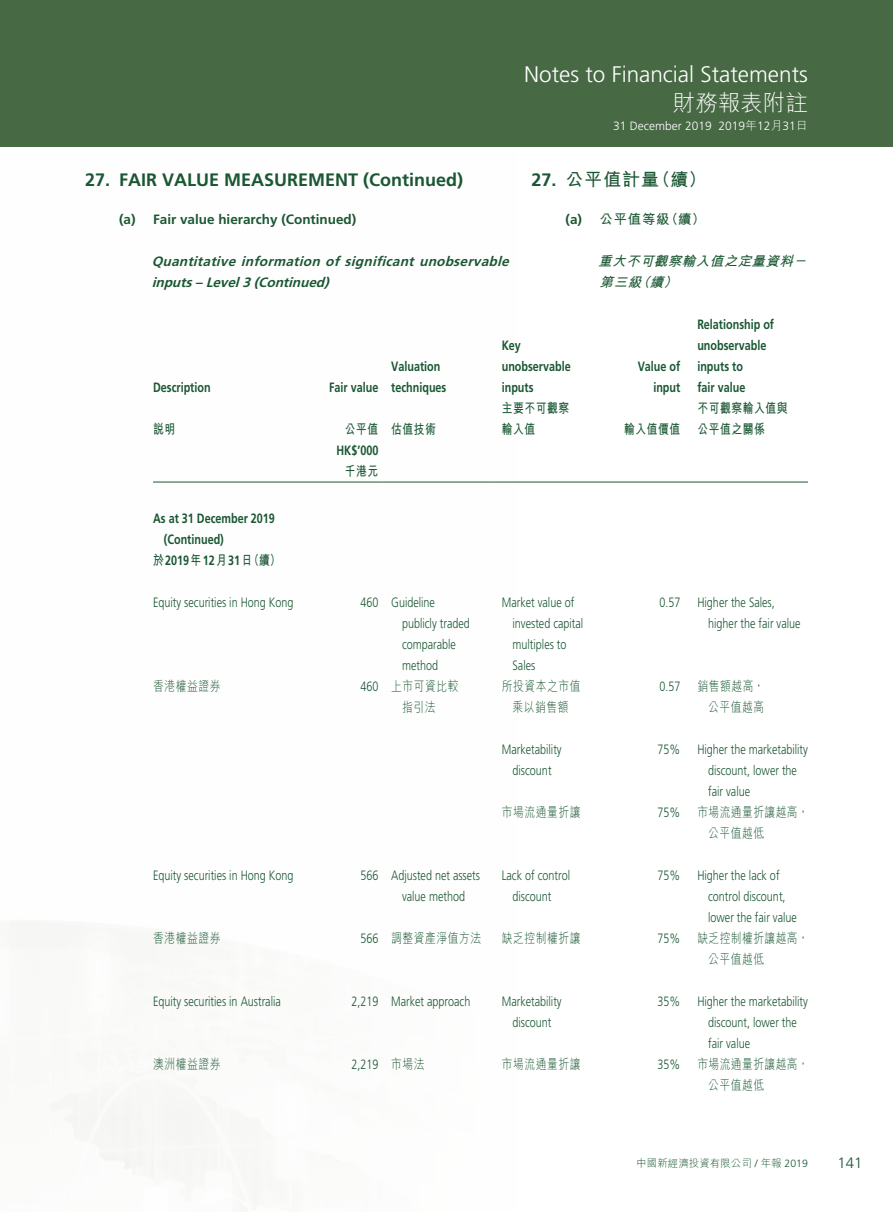
<style>
.page{position:relative;width:893px;height:1212px;background:#fff}
.page>*{position:absolute;margin:0;border:0;box-sizing:border-box;transform-origin:0 0}
.t1{font:300 22.5px "Frutiger LT Std";color:#fff}
.t2{font:300 22.5px "M Hei HK";color:#fff}
.t3{font:700 18px "Frutiger LT Std";color:#1a5733}
.t4{font:700 18px "M Hei HK";letter-spacing:.05em;color:#1a5733}
.t5{font:300 15px "Frutiger LT Std";color:#1a5733}
.t6{font:300 13.5px/21px "Frutiger LT Std";color:#1a5733;scale:.8 1}
.t7{font:700 13.5px/21px "Frutiger LT Std";color:#1a5733;scale:.8 1}
.t8{font:300 13.5px/21px "M Hei HK";letter-spacing:.05em;color:#1a5733;scale:.8 1}
.t9{font:italic 700 13.5px/21px "Frutiger LT Std";color:#1a5733}
.t10{font:700 13.5px/21px "M Hei HK";letter-spacing:.05em;color:#1a5733;scale:.8 1}
.t11{font:700 13.5px "Frutiger LT Std";color:#1a5733}
.t12{font:italic 700 13.5px/21px "M Hei HK";color:#1a5733}
.t13{font:700 13.5px "M Hei HK";letter-spacing:.05em;color:#1a5733}
.t14{font:300 12px "Frutiger LT Std";color:#fff}
.t15{font:300 10.5px "M Hei HK";color:#1a5733}
.s1{font-family:"M Hei HK"}
.s2{font-family:"Frutiger LT Std"}
</style>
<div class="page">
<div style="left:0;top:0;width:893px;height:147px;background:#476944"></div>
<hr style="left:153px;top:482px;width:153px;height:1px;background:#1a5733">
<hr style="left:306px;top:482px;width:77px;height:1px;background:#1a5733">
<hr style="left:383px;top:482px;width:110px;height:1px;background:#1a5733">
<hr style="left:493px;top:482px;width:111px;height:1px;background:#1a5733">
<hr style="left:604px;top:482px;width:85px;height:1px;background:#1a5733">
<hr style="left:689px;top:482px;width:119px;height:1px;background:#1a5733">
<h1 class="t1" style="left:524px;top:62px;width:285px">Notes to Financial Statements</h1>
<h1 class="t2" style="left:673px;top:91px;width:136px">財務報表附註</h1>
<p class="t14" style="left:613px;top:119px;width:196px">31 December 2019 2019<span class="s1">年</span>12<span class="s1">月</span>31<span class="s1">日</span></p>
<h2 class="t3" style="left:85px;top:169px;width:380px">27. FAIR VALUE MEASUREMENT (Continued)</h2>
<p class="t11" style="left:119px;top:212px;width:239px">(a) Fair value hierarchy (Continued)</p>
<p class="t9" style="left:152px;top:251px;width:363px">Quantitative information of significant unobservable inputs–Level3(Continued)</p>
<h2 class="t4" style="left:531px;top:166px;width:176px"><span class="s2">27.</span> 公平值計量（續）</h2>
<p class="t13" style="left:566px;top:209px;width:141px"><span class="s2">(a)</span> 公平值等級（續）</p>
<p class="t12" style="left:598px;top:250px;width:214px">重大不可觀察輸入值之定量資料－第三級（續）</p>
<p class="t7" style="left:153px;top:377px;width:73px">Description</p>
<p class="t7" style="left:329px;top:377px;width:63px">Fair value</p>
<p class="t7" style="left:391px;top:356px;width:70px">Valuation techniques</p>
<p class="t10" style="left:153px;top:418px;width:29px">說明</p>
<p class="t10" style="left:345px;top:418px;width:115px">公平值 估值技術</p>
<p class="t7" style="left:336px;top:440px;width:54px">HK$’000</p>
<p class="t10" style="left:345px;top:460px;width:43px">千港元</p>
<p class="t7" style="left:502px;top:335px;width:88px">Key unobservable inputs</p>
<p class="t10" style="left:502px;top:397px;width:86px">主要不可觀察輸入值</p>
<p class="t7" style="left:638px;top:356px;width:55px;text-align:right">Value of input</p>
<p class="t10" style="left:624px;top:418px;width:72px">輸入值價值</p>
<p class="t7" style="left:697px;top:314px;width:98px">Relationship of unobservable inputs to<br>fair value</p>
<p class="t10" style="left:697px;top:397px;width:114px">不可觀察輸入值與公平值之關係</p>
<p class="t7" style="left:153px;top:508px;width:154px">As at 31 December 2019</p>
<p class="t7" style="left:164px;top:529px;width:76px">(Continued)</p>
<p class="t7" style="left:153px;top:550px;width:161px"><span class="s1">於</span>2019<span class="s1">年</span>12<span class="s1">月</span>31<span class="s1">日（續）</span></p>
<p class="t6" style="left:153px;top:592px;width:177px">Equity securities in Hong Kong</p>
<p class="t6" style="left:402px;top:592px;width:86px;text-indent:-42px">460 Guideline publicly traded comparable method</p>
<p class="t6" style="left:513px;top:592px;width:90px;text-indent:-11px">Market value of invested capital multiples to<br>Sales</p>
<p class="t6" style="left:659px;top:592px;width:28px">0.57</p>
<p class="t6" style="left:708px;top:592px;width:117px;text-indent:-11px">Higher the Sales, higher the fair value</p>
<p class="t8" style="left:153px;top:675px;width:86px">香港權益證券</p>
<p class="t8" style="left:402px;top:675px;width:72px;text-indent:-42px"><span class="s2">460</span> 上市可資比較指引法</p>
<p class="t8" style="left:502px;top:675px;width:100px;text-align:center">所投資本之市值乘以銷售額</p>
<p class="t6" style="left:659px;top:676px;width:28px">0.57</p>
<p class="t8" style="left:697px;top:675px;width:85px;text-align:right">銷售額越高，公平值越高</p>
<p class="t6" style="left:502px;top:739px;width:76px;text-align:center">Marketability discount</p>
<p class="t6" style="left:658px;top:739px;width:30px">75%</p>
<p class="t6" style="left:708px;top:739px;width:126px;text-indent:-11px">Higher the marketability discount, lower the fair value</p>
<p class="t8" style="left:502px;top:801px;width:100px">市場流通量折讓</p>
<p class="t6" style="left:658px;top:802px;width:30px">75%</p>
<p class="t8" style="left:708px;top:801px;width:127px;text-indent:-11px">市場流通量折讓越高，公平值越低</p>
<p class="t6" style="left:153px;top:865px;width:177px">Equity securities in Hong Kong</p>
<p class="t6" style="left:402px;top:865px;width:99px;text-indent:-42px">566 Adjusted net assets value method</p>
<p class="t6" style="left:502px;top:865px;width:87px;text-align:center">Lack of control discount</p>
<p class="t6" style="left:657px;top:865px;width:30px">75%</p>
<p class="t6" style="left:708px;top:865px;width:112px;text-indent:-11px">Higher the lack of control discount, lower the fair value</p>
<p class="t8" style="left:153px;top:927px;width:86px">香港權益證券</p>
<p class="t8" style="left:360px;top:927px;width:153px"><span class="s2">566</span> 調整資產淨值方法</p>
<p class="t8" style="left:502px;top:927px;width:100px">缺乏控制權折讓</p>
<p class="t6" style="left:657px;top:928px;width:30px">75%</p>
<p class="t8" style="left:708px;top:927px;width:127px;text-indent:-11px">缺乏控制權折讓越高，公平值越低</p>
<p class="t6" style="left:153px;top:991px;width:161px">Equity securities in Australia</p>
<p class="t6" style="left:351px;top:991px;width:150px">2,219 Market approach</p>
<p class="t6" style="left:502px;top:991px;width:76px;text-align:center">Marketability discount</p>
<p class="t6" style="left:657px;top:991px;width:30px">35%</p>
<p class="t6" style="left:708px;top:991px;width:126px;text-indent:-11px">Higher the marketability discount, lower the fair value</p>
<p class="t8" style="left:153px;top:1053px;width:86px">澳洲權益證券</p>
<p class="t6" style="left:351px;top:1054px;width:93px">2,219 <span class="s1">市場法</span></p>
<p class="t8" style="left:502px;top:1053px;width:100px">市場流通量折讓</p>
<p class="t6" style="left:657px;top:1054px;width:30px">35%</p>
<p class="t8" style="left:708px;top:1053px;width:127px;text-indent:-11px">市場流通量折讓越高，公平值越低</p>
<p class="t15" style="left:636px;top:1157px;width:173px">中國新經濟投資有限公司 <span class="s2">/</span> 年報 <span class="s2">2019</span></p>
<p class="t5" style="left:837px;top:1154px;width:27px">141</p>
</div>
